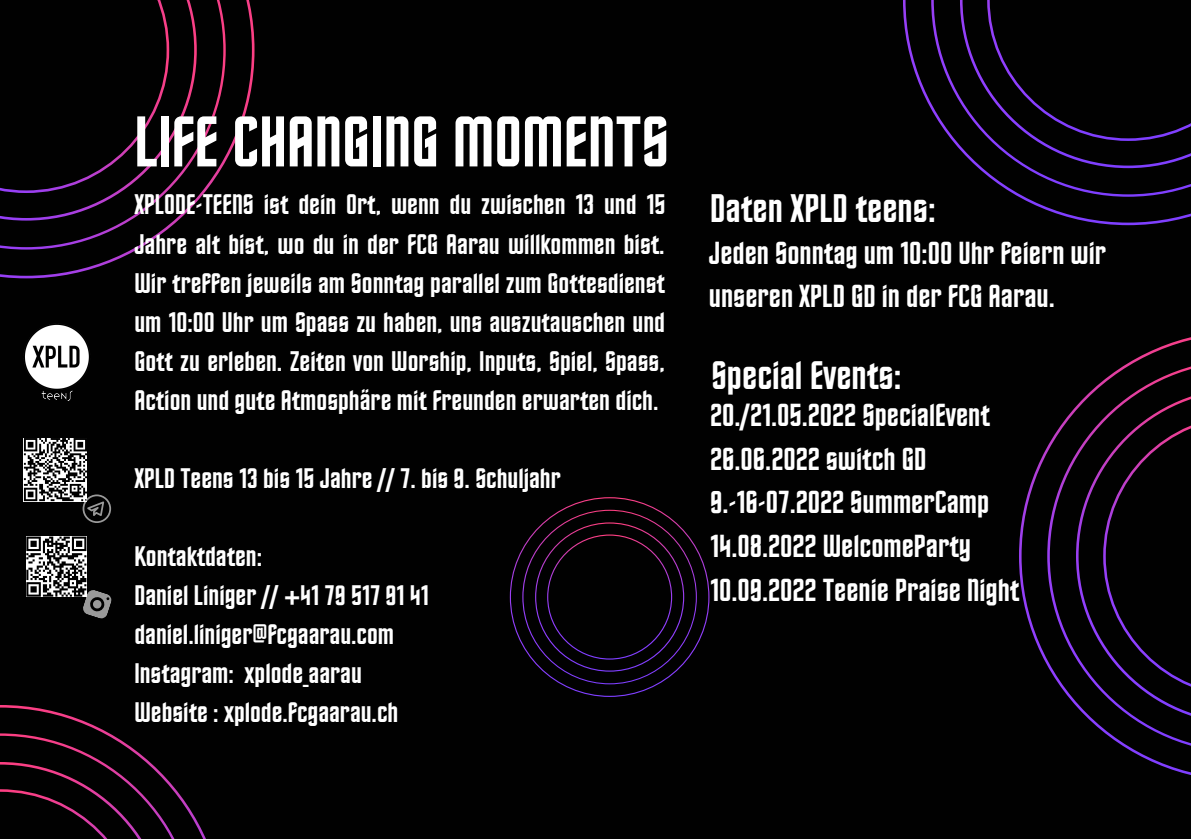
<style>
.page{position:relative;width:1191px;height:839px;background:#fff}
.page>*{position:absolute;margin:0;border:0;box-sizing:border-box;transform-origin:0 0}
.t1{font:72px "Horta";color:#fff}
.t2{font:40px "Horta";color:#fff}
.t3{font:32px/43.6px "Horta";color:#fff}
.t4{font:28.4px/39px "Horta";color:#fff;text-align:justify}
</style>
<div class="page">
<div style="left:0;top:0;width:1191px;height:838px;background:#010101"></div>
<svg style="left:0;top:0;width:255px;height:278px"></svg>
<svg style="left:0;top:0;width:226px;height:249px"></svg>
<svg style="left:0;top:0;width:197px;height:220px"></svg>
<svg style="left:0;top:0;width:169px;height:193px"></svg>
<svg style="left:1019px;top:337px;width:172px;height:438px"></svg>
<svg style="left:1047px;top:359px;width:144px;height:394px"></svg>
<svg style="left:1076px;top:388px;width:115px;height:336px"></svg>
<svg style="left:24px;top:438px;width:87px;height:85px"></svg>
<svg style="left:26px;top:536px;width:86px;height:83px"></svg>
<img style="left:24px;top:324px;width:65px;height:77px">
<svg style="left:0;top:705px;width:206px;height:133px"></svg>
<svg style="left:903px;top:0;width:288px;height:225px"></svg>
<svg style="left:931px;top:0;width:260px;height:197px"></svg>
<svg style="left:960px;top:0;width:231px;height:168px"></svg>
<svg style="left:510px;top:497px;width:199px;height:200px"></svg>
<p class="t1" style="left:134px;top:112px;width:536px">LIFE CHANGING MOMENTS</p>
<p class="t4" style="left:134px;top:187px;width:532px">XPLODE-TEENS ist dein Ort, wenn du zwischen 13 und 15<br>Jahre alt bist, wo du in der FCG Aarau willkommen bist.<br>Wir treffen jeweils am Sonntag parallel zum Gottesdienst um 10:00 Uhr um Spass zu haben, uns auszutauschen und Gott zu erleben. Zeiten von Worship, Inputs, Spiel, Spass, Action und gute Atmosphäre mit Freunden erwarten dich.</p>
<p class="t4" style="left:134px;top:461px;width:428px">XPLD Teens 13 bis 15 Jahre // 7. bis 9. Schuljahr</p>
<p class="t4" style="left:134px;top:539px;width:129px">Kontaktdaten:</p>
<p class="t4" style="left:134px;top:578px;width:296px">Daniel Liniger // +41 79 517 91 41</p>
<p class="t4" style="left:134px;top:617px;width:261px">daniel.liniger@fcgaarau.com</p>
<p class="t4" style="left:134px;top:656px;width:229px">Instagram: xplode_aarau</p>
<p class="t4" style="left:134px;top:695px;width:265px">Website : xplode.fcgaarau.ch</p>
<p class="t2" style="left:710px;top:192px;width:227px">Daten XPLD teens:</p>
<p class="t3" style="left:709px;top:233px;width:399px">Jeden Sonntag um 10:00 Uhr feiern wir unseren XPLD GD in der FCG Aarau.</p>
<p class="t2" style="left:712px;top:358px;width:191px">Special Events:</p>
<p class="t3" style="left:710px;top:396px;width:281px">20./21.05.2022 SpecialEvent</p>
<p class="t3" style="left:710px;top:440px;width:218px">26.06.2022 switch GD</p>
<p class="t3" style="left:710px;top:483px;width:281px">9.-16-07.2022 SummerCamp</p>
<p class="t3" style="left:710px;top:527px;width:262px">14.08.2022 WelcomeParty</p>
<p class="t3" style="left:710px;top:570px;width:311px">10.09.2022 Teenie Praise Night</p>
</div>
